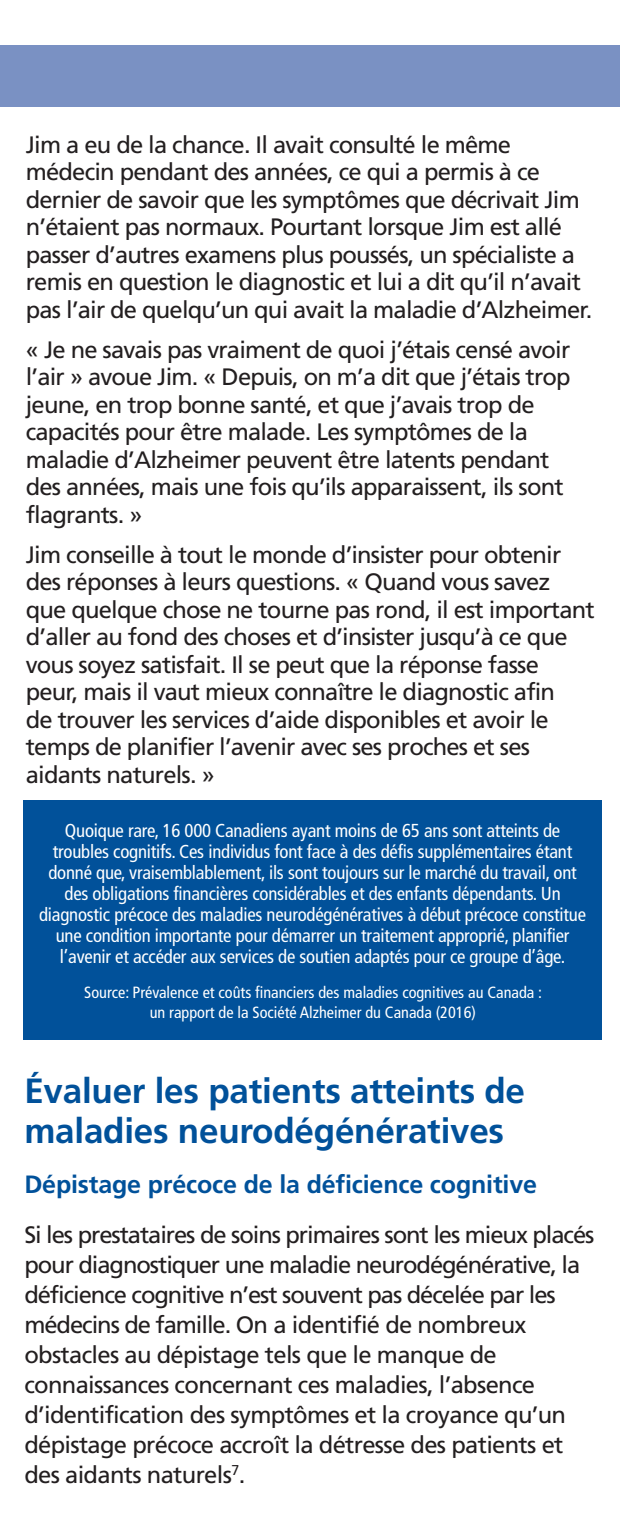
<style>
.page{position:relative;width:620px;height:1530px;background:#fff}
.page>*{position:absolute;margin:0;border:0;box-sizing:border-box;transform-origin:0 0}
.t1{font:700 35px/40px "Frutiger";letter-spacing:-.005em;color:#01519a}
.t2{font:700 25px "Frutiger";letter-spacing:-.005em;color:#01519a}
.t3{font:23.75px/27.5px "Frutiger";letter-spacing:-.035em;color:#231f20}
.t4{font:condensed 18.75px/21px "Frutiger";letter-spacing:-.01em;color:#fff;text-align:center}
.t5{font:condensed 16.25px/20px "Frutiger";color:#fff;text-align:center}
</style>
<div class="page">
<div style="left:0;top:45px;width:620px;height:61px;background:#7a91c3"></div>
<div style="left:24px;top:800px;width:577px;height:240px;background:#01519a"></div>
<p class="t3" style="left:26px;top:133px;width:568px">Jim a eu de la chance. Il avait consulté le même médecin pendant des années, ce qui a permis à ce dernier de savoir que les symptômes que décrivait Jim n’étaient pas normaux. Pourtant lorsque Jim est allé passer d’autres examens plus poussés, un spécialiste a remis en question le diagnostic et lui a dit qu’il n’avait pas l’air de quelqu’un qui avait la maladie d’Alzheimer.</p>
<p class="t3" style="left:26px;top:338px;width:546px">« Je ne savais pas vraiment de quoi j’étais censé avoir l’air » avoue Jim. « Depuis, on m’a dit que j’étais trop jeune, en trop bonne santé, et que j’avais trop de capacités pour être malade. Les symptômes de la maladie d’Alzheimer peuvent être latents pendant des années, mais une fois qu’ils apparaissent, ils sont flagrants. »</p>
<p class="t3" style="left:26px;top:543px;width:570px">Jim conseille à tout le monde d’insister pour obtenir des réponses à leurs questions. « Quand vous savez que quelque chose ne tourne pas rond, il est important d’aller au fond des choses et d’insister jusqu’à ce que vous soyez satisfait. Il se peut que la réponse fasse peur, mais il vaut mieux connaître le diagnostic afin<br>de trouver les services d’aide disponibles et avoir le temps de planifier l’avenir avec ses proches et ses aidants naturels. »</p>
<p class="t4" style="left:39px;top:821px;width:548px">Quoique rare, 16 000 Canadiens ayant moins de 65 ans sont atteints de troubles cognitifs. Ces individus font face à des défis supplémentaires étant donné que, vraisemblablement, ils sont toujours sur le marché du travail, ont des obligations financières considérables et des enfants dépendants. Un diagnostic précoce des maladies neurodégénératives à début précoce constitue une condition importante pour démarrer un traitement approprié, planifier l’avenir et accéder aux services de soutien adaptés pour ce groupe d’âge.</p>
<p class="t5" style="left:84px;top:983px;width:459px">Source: Prévalence et coûts financiers des maladies cognitives au Canada : un rapport de la Société Alzheimer du Canada (2016)</p>
<h1 class="t1" style="left:24px;top:1074px;width:502px">Évaluer les patients atteints de maladies neurodégénératives</h1>
<p class="t2" style="left:24px;top:1174px;width:514px">Dépistage précoce de la déficience cognitive</p>
<p class="t3" style="left:24px;top:1222px;width:571px;line-height:30px">Si les prestataires de soins primaires sont les mieux placés pour diagnostiquer une maladie neurodégénérative, la déficience cognitive n’est souvent pas décelée par les médecins de famille. On a identifié de nombreux obstacles au dépistage tels que le manque de connaissances concernant ces maladies, l’absence d’identification des symptômes et la croyance qu’un dépistage précoce accroît la détresse des patients et des aidants naturels<sup>7</sup>.</p>
</div>
